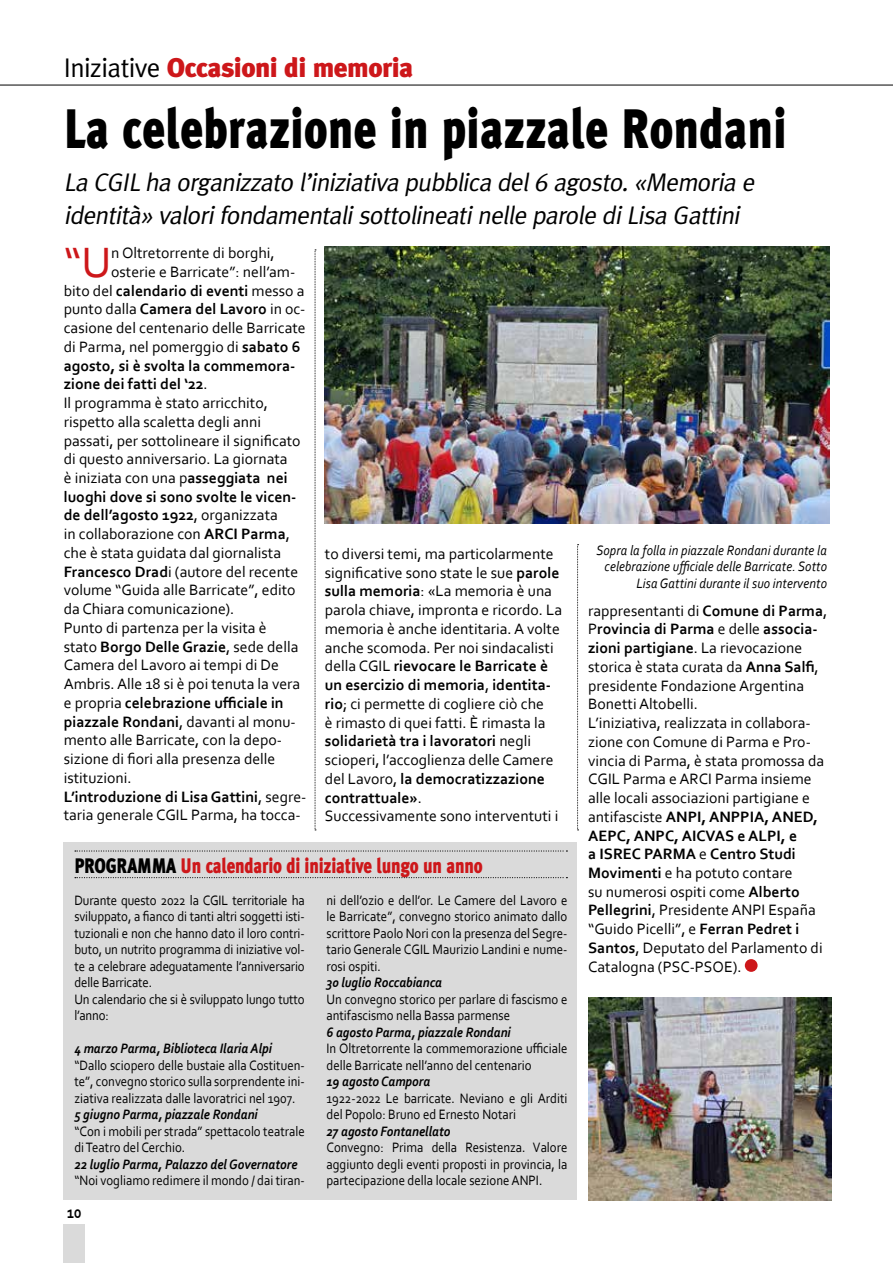
<style>
.page{position:relative;width:893px;height:1263px;background:#fff}
.page>*{position:absolute;margin:0;border:0;box-sizing:border-box;transform-origin:0 0}
.t1{font:900 55.5px "Meta Plus";letter-spacing:.01em;color:#000;scale:.8 1}
.t2{font:44.4px "Corbel";color:#cd171a}
.t3{font:900 27px "Meta Plus";letter-spacing:-.02em;color:#cd171a}
.t4{font:italic 25.5px/33px "Meta Plus";color:#000}
.t5{font:900 21px "Meta Plus";letter-spacing:-.01em;color:#cd171a;scale:.8 1}
.t6{font:700 18px "Corbel";color:#000;scale:.8 1}
.t7{font:15.75px/18.8px "Corbel";color:#000}
.t8{font:700 15.75px "Corbel";color:#000}
.t9{font:14.25px/16.5px "Corbel";color:#000;scale:.9 1}
.t10{font:italic 700 14.25px "Corbel";color:#000;scale:.9 1}
.t11{font:italic 14.25px/16.5px "Corbel";letter-spacing:.01em;color:#000;text-align:right;scale:.9 1}
.s1{font-weight:400;color:#000}
.s2{font-weight:400}
.s3{font-weight:700}
.s4{color:#000}
</style>
<div class="page">
<div style="left:64px;top:1225px;width:21px;height:38px;background:#dadada"></div>
<hr style="left:0;top:85px;width:893px;height:1px;background:#000">
<svg style="left:315px;top:250px;width:1px;height:580px"></svg>
<svg style="left:577px;top:544px;width:2px;height:286px"></svg>
<div style="left:64px;top:842px;width:513px;height:357px;background:#dadada"></div>
<svg style="left:75px;top:850px;width:492px;height:1px"></svg>
<svg style="left:75px;top:877px;width:492px;height:1px"></svg>
<div style="left:745px;top:959px;width:13px;height:13px;background:#cd171a;border-radius:50%"></div>
<img style="left:325px;top:246px;width:504px;height:278px">
<img style="left:588px;top:998px;width:243px;height:202px">
<h3 class="t3" style="left:64px;top:52px;width:351px"><span class="s1">Iniziative</span> Occasioni di memoria</h3>
<h1 class="t1" style="left:64px;top:97px;width:905px">La celebrazione in piazzale Rondani</h1>
<h3 class="t4" style="left:64px;top:166px;width:697px">La CGILha organizzato l’iniziativa pubblica del6 agosto.«Memoria e identità» valorifondamentalisottolineatinelle parole diLisa Gattini</h3>
<h2 class="t2" style="left:64px;top:235px;width:49px">“U</h2>
<p class="t7" style="left:111px;top:243px;width:165px">n Oltretorrente di borghi,</p>
<p class="t7" style="left:111px;top:262px;width:186px">osterie e Barricate”: nell’am-</p>
<p class="t8" style="left:64px;top:281px;width:242px"><span class="s2">bito del</span> calendario di eventi <span class="s2">messo a</span></p>
<p class="t7" style="left:64px;top:299px;width:243px">punto dalla <span class="s3">Camera del Lavoro</span> in oc-</p>
<p class="t7" style="left:64px;top:318px;width:244px">casione del centenario delle Barricate</p>
<p class="t7" style="left:64px;top:337px;width:238px">di Parma, nel pomerggio di <span class="s3">sabato 6</span></p>
<p class="t8" style="left:64px;top:355px;width:233px">agosto, si è svolta la commemora-</p>
<p class="t8" style="left:64px;top:374px;width:145px">zione dei fatti del ‘22<span class="s2">.</span></p>
<p class="t7" style="left:64px;top:393px;width:206px">Il programma è stato arricchito,</p>
<p class="t7" style="left:64px;top:412px;width:199px">rispetto alla scaletta degli anni</p>
<p class="t7" style="left:64px;top:430px;width:238px">passati, per sottolineare il significato</p>
<p class="t7" style="left:64px;top:449px;width:225px">di questo anniversario. La giornata</p>
<p class="t7" style="left:64px;top:468px;width:225px">è iniziata con una p<span class="s3">asseggiata nei</span></p>
<p class="t8" style="left:64px;top:487px;width:234px">luoghi dove si sono svolte le vicen-</p>
<p class="t8" style="left:64px;top:505px;width:216px">de dell’agosto 1922<span class="s2">, organizzata</span></p>
<p class="t7" style="left:64px;top:524px;width:228px">in collaborazione con <span class="s3">ARCI Parma</span>,</p>
<p class="t7" style="left:64px;top:543px;width:219px">che è stata guidata dal giornalista</p>
<p class="t7" style="left:64px;top:562px;width:236px"><span class="s3">Francesco Drad</span>i (autore del recente</p>
<p class="t7" style="left:64px;top:580px;width:233px">volume “Guida alle Barricate”, edito</p>
<p class="t7" style="left:64px;top:599px;width:172px">da Chiara comunicazione).</p>
<p class="t7" style="left:64px;top:618px;width:204px">Punto di partenza per la visita è</p>
<p class="t8" style="left:64px;top:637px;width:236px"><span class="s2">stato</span> Borgo Delle Grazie<span class="s2">, sede della</span></p>
<p class="t7" style="left:64px;top:655px;width:217px">Camera del Lavoro ai tempi di De</p>
<p class="t7" style="left:64px;top:674px;width:238px">Ambris. Alle 18 si è poi tenuta la vera</p>
<p class="t8" style="left:64px;top:693px;width:221px"><span class="s2">e propria</span> celebrazione ufficiale in</p>
<p class="t8" style="left:64px;top:712px;width:234px">piazzale Rondani<span class="s2">, davanti al monu-</span></p>
<p class="t7" style="left:64px;top:730px;width:220px">mento alle Barricate, con la depo-</p>
<p class="t7" style="left:64px;top:749px;width:213px">sizione di fiori alla presenza delle</p>
<p class="t7" style="left:64px;top:768px;width:69px">istituzioni.</p>
<p class="t8" style="left:64px;top:787px;width:244px">L’introduzione di Lisa Gattini<span class="s2">, segre-</span></p>
<p class="t7" style="left:64px;top:805px;width:239px">taria generale CGIL Parma, ha tocca-</p>
<p class="t11" style="left:596px;top:542px;width:258px">Sopra la folla in piazzale Rondani durante la celebrazione ufficiale delle Barricate. Sotto<br>Lisa Gattini durante il suo intervento</p>
<p class="t7" style="left:325px;top:544px;width:239px">to diversi temi, ma particolarmente significative sono state le sue <span class="s3">parole sulla memoria</span>: «La memoria è una parola chiave, impronta e ricordo. La memoria è anche identitaria. A volte anche scomoda. Per noi sindacalisti della CGIL <span class="s3">rievocare le Barricate è un esercizio di memoria</span>, <span class="s3">identita&shy;rio</span>; ci permette di cogliere ciò che<br>è rimasto di quei fatti. È rimasta la <span class="s3">solidarietà tra i lavoratori</span> negli scioperi, l’accoglienza delle Camere del Lavoro, <span class="s3">la democratizzazione contrattuale»</span>.<br>Successivamente sono interventuti i</p>
<p class="t7" style="left:588px;top:601px;width:241px">rappresentanti di <span class="s3">Comune di Parma</span>,<br>P<span class="s3">rovincia di Parma</span> e delle <span class="s3">associa&shy;zioni partigiane</span>. La rievocazione storica è stata curata da <span class="s3">Anna Salfi</span>, presidente Fondazione Argentina<br>Bonetti Altobelli.<br>L’iniziativa, realizzata in collabora&shy;zione con Comune di Parma e Pro&shy;vincia di Parma, è stata promossa da<br>CGIL Parma e ARCI Parma insieme alle locali associazioni partigiane e antifasciste <span class="s3">ANPI, ANPPIA, ANED,<br>AEPC, ANPC, AICVAS e ALPI, e<br>a ISREC PARMA</span> e <span class="s3">Centro Studi<br>Movimenti</span> e ha potuto contare<br>su numerosi ospiti come <span class="s3">Alberto<br>Pellegrini</span>, Presidente ANPI España “Guido Picelli”, e <span class="s3">Ferran Pedret i<br>Santos</span>, Deputato del Parlamento di<br>Catalogna (PSC-PSOE).</p>
<h3 class="t5" style="left:74px;top:853px;width:512px"><span class="s4">PROGRAMMA</span> Un calendario di iniziative lungo un anno</h3>
<p class="t9" style="left:74px;top:891px;width:257px">Durante questo 2022 la CGIL territoriale ha sviluppato, a fianco di tanti altri soggetti isti&shy;tuzionali e non che hanno dato il loro contri&shy;buto, un nutrito programma di iniziative vol&shy;te a celebrare adeguatamente l’anniversario delle Barricate.<br>Un calendario che si è sviluppato lungo tutto l’anno:</p>
<p class="t10" style="left:74px;top:1040px;width:221px">4 marzo Parma, Biblioteca Ilaria Alpi</p>
<p class="t9" style="left:74px;top:1056px;width:257px;text-align:justify">“Dallo sciopero delle bustaie alla Costituen&shy;te”, convegno storico sulla sorprendente ini&shy;ziativa realizzata dalle lavoratrici nel 1907.</p>
<p class="t10" style="left:74px;top:1106px;width:205px">5 giugno Parma, piazzale Rondani</p>
<p class="t9" style="left:74px;top:1122px;width:257px">“Con i mobili per strada” spettacolo teatrale di Teatro del Cerchio.</p>
<p class="t10" style="left:74px;top:1155px;width:249px">22 luglio Parma, Palazzo del Governatore</p>
<p class="t9" style="left:74px;top:1172px;width:257px">“Noi vogliamo redimere il mondo / dai tiran-</p>
<p class="t9" style="left:326px;top:891px;width:269px;text-align:justify">ni dell’ozio e dell’or. Le Camere del Lavoro e le Barricate”, convegno storico animato dallo scrittore Paolo Nori con la presenza del Segre&shy;tario Generale CGIL Maurizio Landini e nume&shy;rosi ospiti.</p>
<p class="t10" style="left:326px;top:974px;width:130px">30 luglio Roccabianca</p>
<p class="t9" style="left:326px;top:990px;width:269px">Un convegno storico per parlare di fascismo e antifascismo nella Bassa parmense</p>
<p class="t10" style="left:326px;top:1023px;width:206px">6 agosto Parma, piazzale Rondani</p>
<p class="t9" style="left:326px;top:1040px;width:269px">In Oltretorrente la commemorazione ufficiale delle Barricate nell’anno del centenario</p>
<p class="t10" style="left:326px;top:1073px;width:117px">19 agosto Campora</p>
<p class="t9" style="left:326px;top:1089px;width:269px">1922-2022 Le barricate. Neviano e gli Arditi del Popolo: Bruno ed Ernesto Notari</p>
<p class="t10" style="left:326px;top:1122px;width:139px">27 agosto Fontanellato</p>
<p class="t9" style="left:326px;top:1139px;width:269px;text-align:justify">Convegno: Prima della Resistenza. Valore aggiunto degli eventi proposti in provincia, la partecipazione della locale sezione ANPI.</p>
<p class="t6" style="left:67px;top:1201px;width:20px">10</p>
</div>
